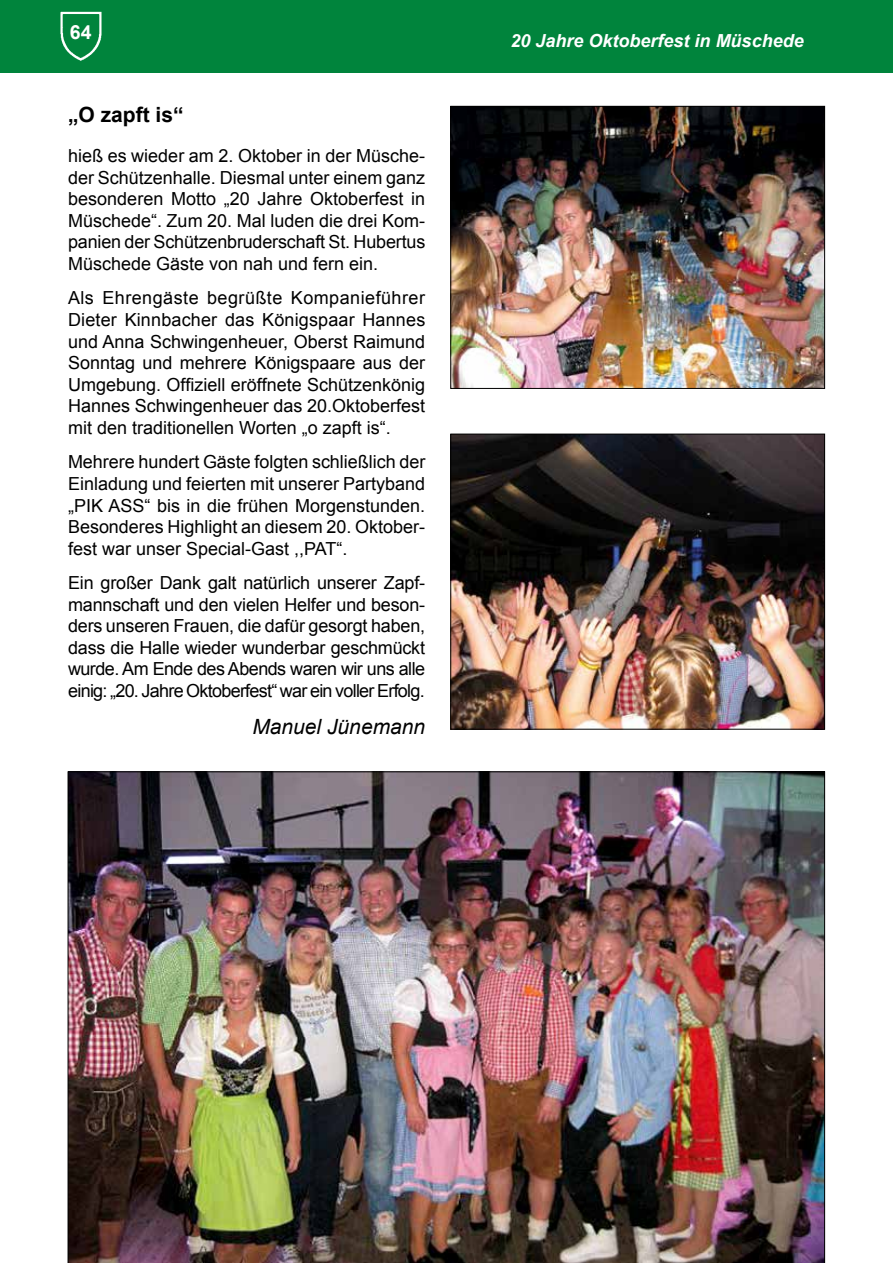
<style>
.page{position:relative;width:893px;height:1263px;background:#fff}
.page>*{position:absolute;margin:0;border:0;box-sizing:border-box;transform-origin:0 0}
.t1{font:italic 21px "Arial";color:#000}
.t2{font:700 21px "Arial";color:#000}
.t3{font:700 19.5px "Arial";color:#fff}
.t4{font:18px/21.6px "Arial";color:#000;text-align:justify}
.t5{font:italic 700 18px "Arial";color:#fff}
</style>
<div class="page">
<div style="left:0;top:0;width:893px;height:72px;background:#00843c"></div>
<img style="left:60px;top:11px;width:42px;height:50px">
<img style="left:452px;top:108px;width:371px;height:279px">
<div style="left:450px;top:106px;width:375px;height:283px;border:1px solid #000"></div>
<img style="left:68px;top:771px;width:757px;height:492px">
<img style="left:452px;top:436px;width:371px;height:291px">
<div style="left:450px;top:434px;width:375px;height:295px;border:1px solid #000"></div>
<p class="t3" style="left:70px;top:19px;width:23px">64</p>
<p class="t2" style="left:68px;top:100px;width:117px">„O zapft is“</p>
<p class="t4" style="left:68px;top:145px;width:359px">hieß es wieder am 2. Oktober in der Müsche&shy;der Schützenhalle. Diesmal unter einem ganz besonderen Motto „20 Jahre Oktoberfest in Müschede“. Zum 20. Mal luden die drei Kom&shy;panien der Schützenbruderschaft St. Hubertus Müschede Gäste von nah und fern ein.</p>
<p class="t4" style="left:68px;top:287px;width:359px">Als Ehrengäste begrüßte Kompanieführer Dieter Kinnbacher das Königspaar Hannes und Anna Schwingenheuer, Oberst Raimund Sonntag und mehrere Königspaare aus der Umgebung. Offiziell eröffnete Schützenkönig Hannes Schwingenheuer das 20.Oktoberfest mit den traditionellen Worten „o zapft is“.</p>
<p class="t4" style="left:68px;top:451px;width:359px">Mehrere hundert Gäste folgten schließlich der Einladung und feierten mit unserer Partyband „PIK ASS“ bis in die frühen Morgenstunden.<br>Besonderes Highlight an diesem 20. Oktober&shy;fest war unser Special-Gast ,,PAT“.</p>
<p class="t4" style="left:68px;top:572px;width:359px">Ein großer Dank galt natürlich unserer Zapf&shy;mannschaft und den vielen Helfer und beson&shy;ders unseren Frauen, die dafür gesorgt haben, dass die Halle wieder wunderbar geschmückt wurde. Am Ende des Abends waren wir uns alle einig: „20. Jahre Oktoberfest“ war ein voller Erfolg.</p>
<p class="t1" style="left:252px;top:713px;width:174px">Manuel Jünemann</p>
<p class="t5" style="left:511px;top:28px;width:295px">20 Jahre Oktoberfest in Müschede</p>
</div>
